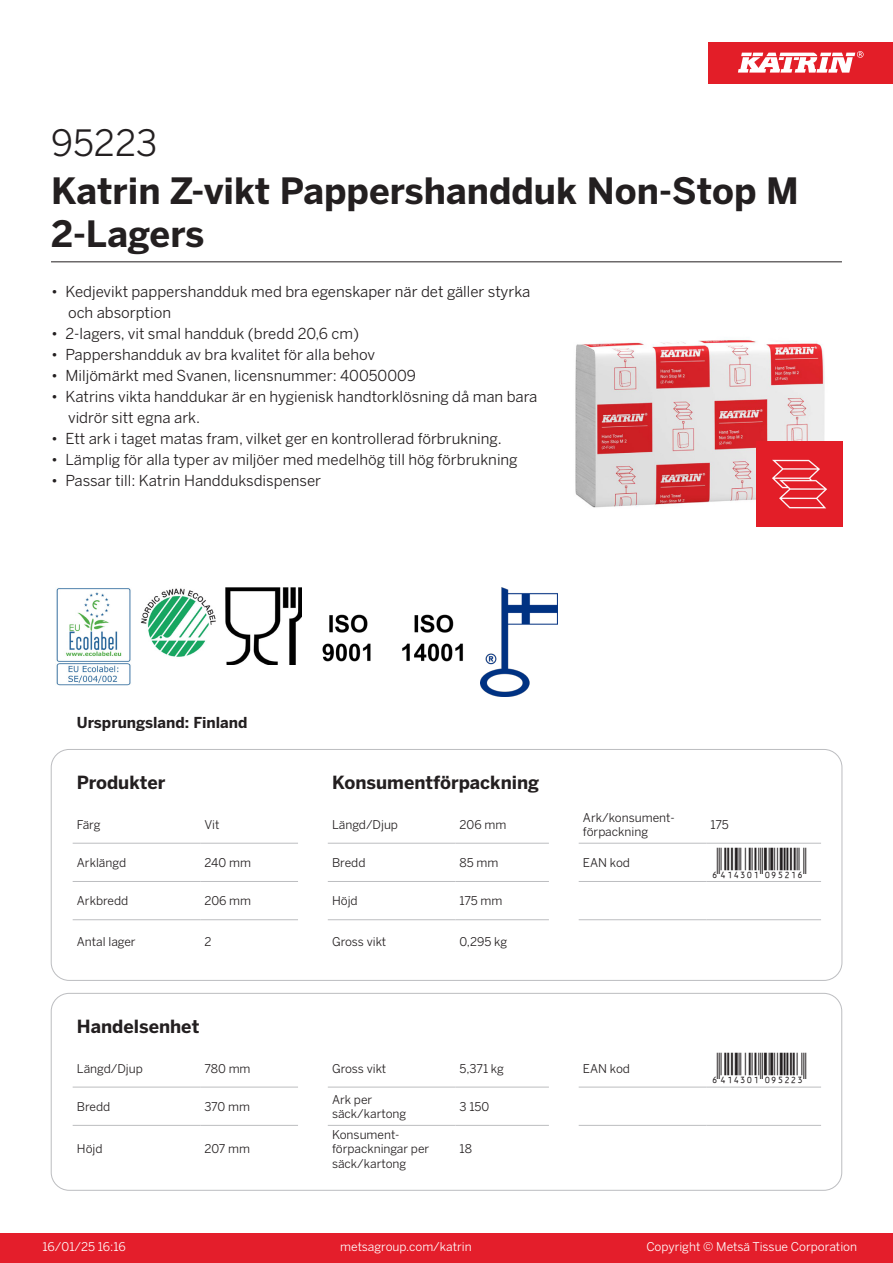
<style>
.page{position:relative;width:893px;height:1263px;background:#fff}
.page>*{position:absolute;margin:0;border:0;box-sizing:border-box;transform-origin:0 0}
.Product_Name{font:700 36px/43.2px "Benton Sans";color:#231f20}
.External_material_co{font:36px "Benton Sans";color:#231f20}
.T_EAN{font:30px "Viisas EAN Matala";color:#231f20}
.T_TableHeader{font:700 18px "Benton Sans";color:#231f20}
.MarketingBullets{font:15px/21px "Benton Sans";color:#231f20}
.Country_of_Origin{font:700 15px "Benton Sans";color:#231f20}
.T_TableBody{font:12px/14.4px "Benton Sans";color:#231f20}
.t1{font:12px "Benton Sans";color:#fff}
</style>
<div class="page">
<div style="left:0;top:1233px;width:893px;height:30px;background:#e41e2b"></div>
<div style="left:708px;top:43px;width:185px;height:41px;background:#e31e28"></div>
<svg style="left:738px;top:51px;width:126px;height:22px"></svg>
<hr style="left:73px;top:843px;width:127px;height:1px;background:#bcbdc0">
<hr style="left:200px;top:843px;width:98px;height:1px;background:#bcbdc0">
<hr style="left:328px;top:843px;width:127px;height:1px;background:#bcbdc0">
<hr style="left:455px;top:843px;width:94px;height:1px;background:#bcbdc0">
<hr style="left:579px;top:843px;width:127px;height:1px;background:#bcbdc0">
<hr style="left:706px;top:843px;width:115px;height:1px;background:#bcbdc0">
<hr style="left:73px;top:881px;width:127px;height:1px;background:#bcbdc0">
<hr style="left:200px;top:881px;width:98px;height:1px;background:#bcbdc0">
<hr style="left:328px;top:881px;width:127px;height:1px;background:#bcbdc0">
<hr style="left:455px;top:881px;width:94px;height:1px;background:#bcbdc0">
<hr style="left:579px;top:881px;width:127px;height:1px;background:#bcbdc0">
<hr style="left:706px;top:881px;width:115px;height:1px;background:#bcbdc0">
<hr style="left:73px;top:919px;width:127px;height:1px;background:#bcbdc0">
<hr style="left:200px;top:919px;width:98px;height:1px;background:#bcbdc0">
<hr style="left:328px;top:919px;width:127px;height:1px;background:#bcbdc0">
<hr style="left:455px;top:919px;width:94px;height:1px;background:#bcbdc0">
<hr style="left:579px;top:919px;width:127px;height:1px;background:#bcbdc0">
<hr style="left:706px;top:919px;width:115px;height:1px;background:#bcbdc0">
<div style="left:51px;top:749px;width:791px;height:231px;border:1px solid #bcbdc0;border-radius:18px"></div>
<hr style="left:73px;top:1087px;width:127px;height:1px;background:#bcbdc0">
<hr style="left:200px;top:1087px;width:98px;height:1px;background:#bcbdc0">
<hr style="left:328px;top:1087px;width:127px;height:1px;background:#bcbdc0">
<hr style="left:455px;top:1087px;width:94px;height:1px;background:#bcbdc0">
<hr style="left:579px;top:1087px;width:127px;height:1px;background:#bcbdc0">
<hr style="left:706px;top:1087px;width:115px;height:1px;background:#bcbdc0">
<hr style="left:73px;top:1125px;width:127px;height:1px;background:#bcbdc0">
<hr style="left:200px;top:1125px;width:98px;height:1px;background:#bcbdc0">
<hr style="left:328px;top:1125px;width:127px;height:1px;background:#bcbdc0">
<hr style="left:455px;top:1125px;width:94px;height:1px;background:#bcbdc0">
<hr style="left:579px;top:1125px;width:127px;height:1px;background:#bcbdc0">
<hr style="left:706px;top:1125px;width:115px;height:1px;background:#bcbdc0">
<div style="left:51px;top:993px;width:791px;height:197px;border:1px solid #bcbdc0;border-radius:18px"></div>
<img style="left:575px;top:340px;width:263px;height:187px">
<img style="left:56px;top:588px;width:75px;height:98px">
<img style="left:140px;top:588px;width:76px;height:69px">
<img style="left:225px;top:587px;width:77px;height:77px">
<img style="left:322px;top:614px;width:49px;height:48px">
<img style="left:402px;top:614px;width:61px;height:48px">
<img style="left:480px;top:587px;width:77px;height:110px">
<img style="left:757px;top:442px;width:85px;height:85px">
<hr style="left:51px;top:261px;width:791px;height:1px;background:#231f20">
<p class="External_material_co" style="left:51px;top:121px;width:108px">95223</p>
<p class="Product_Name" style="left:51px;top:170px;width:749px">Katrin Z-vikt Pappershandduk Non-Stop M<br>2-Lagers</p>
<p class="MarketingBullets" style="left:68px;top:281px;width:464px;text-indent:-17px">• Kedjevikt pappershandduk med bra egenskaper när det gäller styrka och absorption</p>
<p class="MarketingBullets" style="left:51px;top:323px;width:310px">• 2-lagers, vit smal handduk (bredd 20,6 cm)</p>
<p class="MarketingBullets" style="left:51px;top:344px;width:325px">• Pappershandduk av bra kvalitet för alla behov</p>
<p class="MarketingBullets" style="left:51px;top:365px;width:367px">• Miljömärkt med Svanen, licensnummer: 40050009</p>
<p class="MarketingBullets" style="left:68px;top:386px;width:471px;text-indent:-17px">• Katrins vikta handdukar är en hygienisk handtorklösning då man bara vidrör sitt egna ark.</p>
<p class="MarketingBullets" style="left:51px;top:428px;width:452px">• Ett ark i taget matas fram, vilket ger en kontrollerad förbrukning.</p>
<p class="MarketingBullets" style="left:51px;top:449px;width:468px">• Lämplig för alla typer av miljöer med medelhög till hög förbrukning</p>
<p class="MarketingBullets" style="left:51px;top:470px;width:272px">• Passar till: Katrin Handduksdispenser</p>
<p class="Country_of_Origin" style="left:77px;top:713px;width:172px">Ursprungsland: Finland</p>
<p class="T_TableHeader" style="left:77px;top:771px;width:90px">Produkter</p>
<p class="T_TableHeader" style="left:332px;top:771px;width:209px">Konsumentförpackning</p>
<p class="T_TableBody" style="left:77px;top:817px;width:25px">Färg</p>
<p class="T_TableBody" style="left:204px;top:817px;width:16px">Vit</p>
<p class="T_TableBody" style="left:332px;top:817px;width:68px">Längd/Djup</p>
<p class="T_TableBody" style="left:460px;top:817px;width:48px">206 mm</p>
<p class="T_TableBody" style="left:583px;top:810px;width:93px">Ark/konsument-</p>
<p class="T_TableBody" style="left:583px;top:824px;width:67px">förpackning</p>
<p class="T_TableBody" style="left:710px;top:817px;width:20px">175</p>
<p class="T_TableBody" style="left:77px;top:855px;width:51px">Arklängd</p>
<p class="T_TableBody" style="left:204px;top:855px;width:48px">240 mm</p>
<p class="T_TableBody" style="left:332px;top:855px;width:35px">Bredd</p>
<p class="T_TableBody" style="left:460px;top:855px;width:40px">85 mm</p>
<p class="T_TableBody" style="left:583px;top:855px;width:49px">EAN kod</p>
<p class="T_EAN" style="left:710px;top:847px;width:97px">*6414301095216*</p>
<p class="T_TableBody" style="left:77px;top:894px;width:53px">Arkbredd</p>
<p class="T_TableBody" style="left:204px;top:894px;width:48px">206 mm</p>
<p class="T_TableBody" style="left:332px;top:894px;width:27px">Höjd</p>
<p class="T_TableBody" style="left:460px;top:894px;width:44px">175 mm</p>
<p class="T_TableBody" style="left:77px;top:934px;width:60px">Antal lager</p>
<p class="T_TableBody" style="left:204px;top:934px;width:9px">2</p>
<p class="T_TableBody" style="left:332px;top:934px;width:56px">Gross vikt</p>
<p class="T_TableBody" style="left:460px;top:934px;width:49px">0,295 kg</p>
<p class="T_TableHeader" style="left:77px;top:1015px;width:124px">Handelsenhet</p>
<p class="T_TableBody" style="left:77px;top:1061px;width:68px">Längd/Djup</p>
<p class="T_TableBody" style="left:204px;top:1061px;width:48px">780 mm</p>
<p class="T_TableBody" style="left:332px;top:1061px;width:56px">Gross vikt</p>
<p class="T_TableBody" style="left:460px;top:1061px;width:46px">5,371 kg</p>
<p class="T_TableBody" style="left:583px;top:1061px;width:49px">EAN kod</p>
<p class="T_EAN" style="left:710px;top:1052px;width:97px">*6414301095223*</p>
<p class="T_TableBody" style="left:77px;top:1099px;width:35px">Bredd</p>
<p class="T_TableBody" style="left:204px;top:1099px;width:47px">370 mm</p>
<p class="T_TableBody" style="left:332px;top:1092px;width:42px">Ark per</p>
<p class="T_TableBody" style="left:332px;top:1106px;width:76px">säck/kartong</p>
<p class="T_TableBody" style="left:460px;top:1099px;width:31px">3 150</p>
<p class="T_TableBody" style="left:77px;top:1142px;width:27px">Höjd</p>
<p class="T_TableBody" style="left:204px;top:1142px;width:47px">207 mm</p>
<p class="T_TableBody" style="left:332px;top:1127px;width:99px">Konsument&shy;förpackningar per säck/kartong</p>
<p class="T_TableBody" style="left:460px;top:1142px;width:14px">18</p>
<p class="t1" style="left:43px;top:1239px;width:85px">16/01/25 16:16</p>
<p class="t1" style="left:340px;top:1239px;width:133px">metsagroup.com/katrin</p>
<p class="t1" style="left:646px;top:1239px;width:212px">Copyright © Metsä Tissue Corporation</p>
</div>
